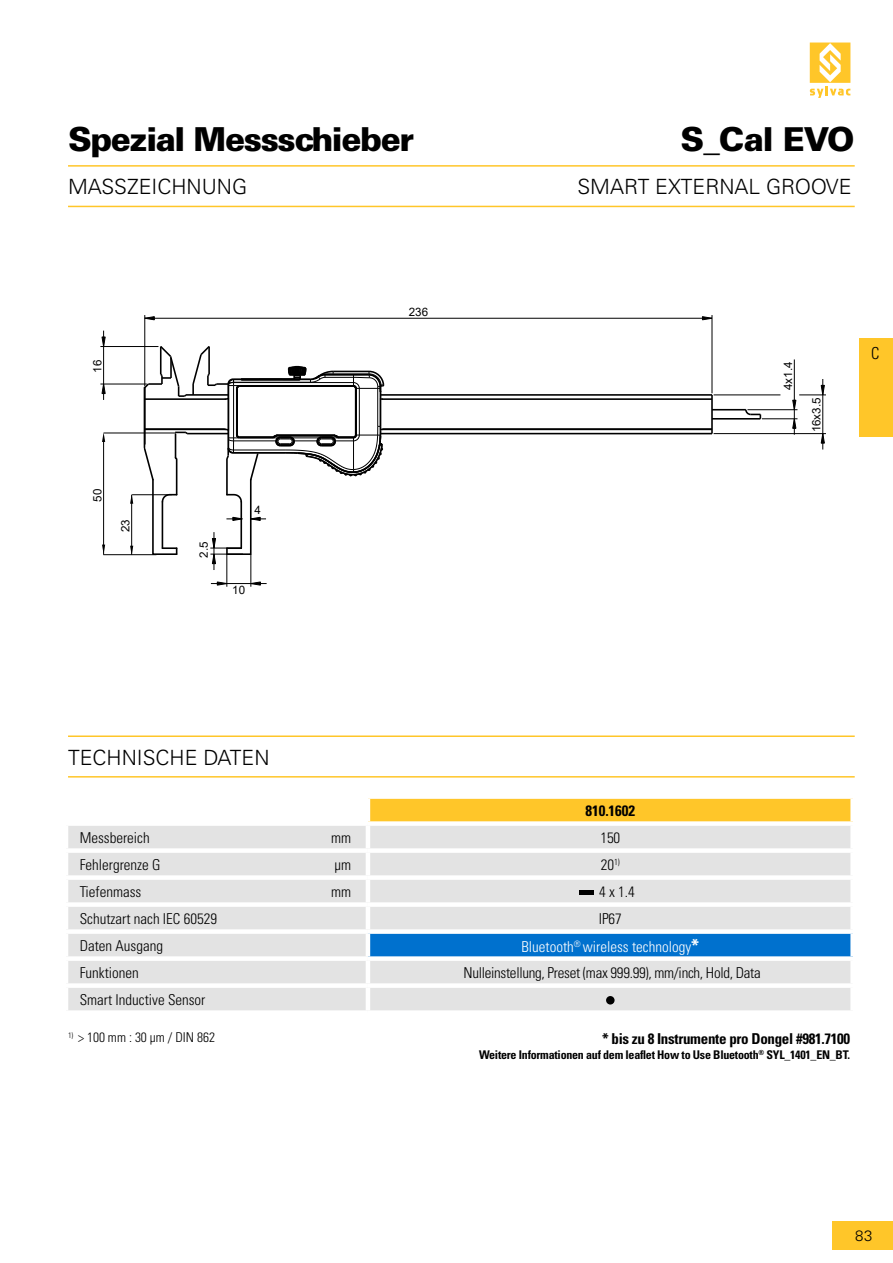
<style>
.page{position:relative;width:893px;height:1263px;background:#fff}
.page>*{position:absolute;margin:0;border:0;box-sizing:border-box;transform-origin:0 0}
.t1{font:900 33px "Univers LT Std";letter-spacing:-.045em;color:#000}
.t2{font:300 21px "Univers LT Std";color:#000}
.t3{font:300 condensed 16.5px "Univers LT Std";color:#000}
.t4{font:300 condensed 15px "Univers LT Std";color:#000}
.t5{font:300 condensed 15px "Univers LT Std";letter-spacing:-.02em;color:#000}
.t6{font:700 condensed 15px "Univers LT Std";letter-spacing:-.02em;color:#000}
.t7{font:300 condensed 15px "Univers LT Std";color:#fff}
.t8{font:300 15px "Univers LT Std";color:#000}
.t9{font:300 condensed 13.5px "Univers LT Std";color:#000}
.t10{font:700 condensed 12px "Univers LT Std";letter-spacing:-.02em;color:#000}
.t11{font:11.55px "Arial";color:#000}
.s1{font-weight:700;font-size:18px}
</style>
<div class="page">
<div style="left:368px;top:796px;width:485px;height:27px;background:#ffc629"></div>
<div style="left:68px;top:826px;width:782px;height:184px;background:#e3e3e3"></div>
<div style="left:368px;top:931px;width:485px;height:27px;background:#0071ce"></div>
<hr style="left:366px;top:826px;width:4px;height:22px;background:#fff">
<hr style="left:366px;top:853px;width:4px;height:22px;background:#fff">
<div style="left:64px;top:875px;width:304px;height:5px;background:#fff"></div>
<div style="left:368px;top:875px;width:487px;height:5px;background:#fff"></div>
<hr style="left:366px;top:880px;width:4px;height:22px;background:#fff">
<div style="left:64px;top:902px;width:304px;height:5px;background:#fff"></div>
<div style="left:368px;top:902px;width:487px;height:5px;background:#fff"></div>
<hr style="left:366px;top:907px;width:4px;height:22px;background:#fff">
<div style="left:64px;top:929px;width:304px;height:5px;background:#fff"></div>
<div style="left:368px;top:929px;width:487px;height:5px;background:#fff"></div>
<hr style="left:366px;top:934px;width:4px;height:22px;background:#fff">
<div style="left:850px;top:934px;width:5px;height:22px;background:#fff"></div>
<div style="left:64px;top:956px;width:304px;height:5px;background:#fff"></div>
<div style="left:368px;top:956px;width:487px;height:5px;background:#fff"></div>
<hr style="left:366px;top:961px;width:4px;height:22px;background:#fff">
<div style="left:64px;top:983px;width:304px;height:5px;background:#fff"></div>
<div style="left:368px;top:983px;width:487px;height:5px;background:#fff"></div>
<hr style="left:366px;top:988px;width:4px;height:22px;background:#fff">
<div style="left:64px;top:848px;width:304px;height:5px;background:#fff"></div>
<div style="left:368px;top:794px;width:487px;height:5px;background:#fff"></div>
<hr style="left:366px;top:799px;width:4px;height:22px;background:#fff">
<div style="left:850px;top:799px;width:5px;height:22px;background:#fff"></div>
<div style="left:368px;top:821px;width:487px;height:5px;background:#fff"></div>
<div style="left:368px;top:848px;width:487px;height:5px;background:#fff"></div>
<div style="left:606px;top:996px;width:9px;height:8px;background:#000;border-radius:50%"></div>
<svg style="left:810px;top:43px;width:40px;height:55px"></svg>
<svg style="left:102px;top:385px;width:4px;height:9px"></svg>
<svg style="left:102px;top:337px;width:4px;height:9px"></svg>
<svg style="left:144px;top:316px;width:11px;height:4px"></svg>
<svg style="left:702px;top:316px;width:10px;height:4px"></svg>
<svg style="left:821px;top:434px;width:4px;height:9px"></svg>
<svg style="left:792px;top:419px;width:4px;height:10px"></svg>
<hr style="left:381px;top:433px;width:331px;height:1px;background:#000">
<hr style="left:383px;top:428px;width:329px;height:2px;background:#000">
<hr style="left:712px;top:418px;width:48px;height:2px;background:#000">
<hr style="left:712px;top:409px;width:34px;height:1px;background:#000">
<hr style="left:382px;top:398px;width:330px;height:2px;background:#000">
<hr style="left:381px;top:394px;width:331px;height:2px;background:#000">
<hr style="left:711px;top:395px;width:2px;height:39px;background:#000">
<svg style="left:744px;top:408px;width:17px;height:11px"></svg>
<hr style="left:103px;top:331px;width:1px;height:69px;background:#000">
<hr style="left:145px;top:315px;width:1px;height:71px;background:#000">
<hr style="left:714px;top:433px;width:112px;height:1px;background:#000">
<hr style="left:762px;top:418px;width:35px;height:1px;background:#000">
<hr style="left:747px;top:409px;width:50px;height:1px;background:#000">
<hr style="left:714px;top:395px;width:66px;height:1px;background:#000">
<svg style="left:792px;top:385px;width:34px;height:25px"></svg>
<hr style="left:100px;top:384px;width:47px;height:1px;background:#000">
<hr style="left:100px;top:346px;width:58px;height:1px;background:#000">
<svg style="left:102px;top:545px;width:3px;height:9px"></svg>
<svg style="left:102px;top:432px;width:3px;height:10px"></svg>
<hr style="left:103px;top:439px;width:1px;height:116px;background:#000">
<hr style="left:104px;top:433px;width:72px;height:1px;background:#000">
<hr style="left:145px;top:318px;width:567px;height:1px;background:#000">
<hr style="left:712px;top:315px;width:1px;height:78px;background:#000">
<hr style="left:794px;top:359px;width:1px;height:76px;background:#000">
<hr style="left:822px;top:379px;width:1px;height:70px;background:#000">
<svg style="left:130px;top:546px;width:3px;height:8px"></svg>
<svg style="left:130px;top:494px;width:3px;height:10px"></svg>
<hr style="left:131px;top:495px;width:1px;height:60px;background:#000">
<hr style="left:103px;top:554px;width:53px;height:1px;background:#000">
<hr style="left:132px;top:494px;width:40px;height:1px;background:#000">
<svg style="left:250px;top:581px;width:11px;height:4px"></svg>
<svg style="left:217px;top:581px;width:10px;height:4px"></svg>
<hr style="left:211px;top:583px;width:56px;height:1px;background:#000">
<hr style="left:251px;top:554px;width:1px;height:33px;background:#000">
<hr style="left:227px;top:554px;width:1px;height:33px;background:#000">
<hr style="left:214px;top:532px;width:1px;height:38px;background:#000">
<svg style="left:143px;top:344px;width:242px;height:220px"></svg>
<div style="left:580px;top:890px;width:14px;height:5px;background:#000"></div>
<div style="left:860px;top:338px;width:33px;height:99px;background:#ffc629"></div>
<div style="left:832px;top:1221px;width:61px;height:29px;background:#ffc629"></div>
<hr style="left:68px;top:165px;width:787px;height:2px;background:#ffc629">
<hr style="left:68px;top:206px;width:787px;height:1px;background:#ffc629">
<hr style="left:68px;top:735px;width:787px;height:2px;background:#ffc629">
<hr style="left:68px;top:776px;width:787px;height:1px;background:#ffc629">
<p class="t1" style="left:68px;top:119px;width:347px">Spezial Messschieber</p>
<p class="t1" style="left:681px;top:119px;width:176px">S_Cal EVO</p>
<p class="t2" style="left:68px;top:174px;width:181px">MASSZEICHNUNG</p>
<p class="t2" style="left:577px;top:174px;width:276px">SMART EXTERNAL GROOVE</p>
<p class="t11" style="left:89px;top:373px;width:14px;rotate:-90deg">16</p>
<p class="t11" style="left:89px;top:502px;width:14px;rotate:-90deg">50</p>
<p class="t11" style="left:117px;top:532px;width:14px;rotate:-90deg">23</p>
<p class="t11" style="left:196px;top:558px;width:18px;rotate:-90deg">2.5</p>
<p class="t11" style="left:254px;top:502px;width:8px">4</p>
<p class="t11" style="left:232px;top:582px;width:14px">10</p>
<p class="t11" style="left:409px;top:304px;width:21px">236</p>
<p class="t11" style="left:780px;top:390px;width:30px;rotate:-90deg">4x1.4</p>
<p class="t11" style="left:808px;top:432px;width:36px;rotate:-90deg">16x3.5</p>
<p class="t3" style="left:871px;top:343px;width:10px">C</p>
<p class="t2" style="left:68px;top:744px;width:203px">TECHNISCHE DATEN</p>
<p class="t4" style="left:80px;top:828px;width:71px">Messbereich</p>
<p class="t4" style="left:331px;top:828px;width:22px">mm</p>
<p class="t4" style="left:80px;top:855px;width:82px">Fehlergrenze G</p>
<p class="t4" style="left:335px;top:855px;width:18px">µm</p>
<p class="t4" style="left:80px;top:882px;width:63px">Tiefenmass</p>
<p class="t4" style="left:331px;top:882px;width:22px">mm</p>
<p class="t4" style="left:80px;top:909px;width:139px">Schutzart nach IEC 60529</p>
<p class="t4" style="left:80px;top:936px;width:85px">Daten Ausgang</p>
<p class="t4" style="left:80px;top:963px;width:61px">Funktionen</p>
<p class="t4" style="left:80px;top:990px;width:127px">Smart Inductive Sensor</p>
<p class="t9" style="left:68px;top:1029px;width:149px"><sup>1)</sup> &gt; 100 mm : 30 µm / DIN 862</p>
<p class="t6" style="left:585px;top:801px;width:51px">810.1602</p>
<p class="t4" style="left:600px;top:828px;width:21px">150</p>
<p class="t4" style="left:601px;top:855px;width:21px">20<sup>1)</sup></p>
<p class="t4" style="left:599px;top:882px;width:37px">4 x 1.4</p>
<p class="t4" style="left:599px;top:909px;width:25px">IP67</p>
<p class="t7" style="left:521px;top:937px;width:179px">Bluetooth<sup>®</sup> wireless technology<span class="s1">*</span></p>
<p class="t5" style="left:464px;top:963px;width:299px">Nulleinstellung, Preset (max 999.99), mm/inch, Hold, Data</p>
<p class="t6" style="left:602px;top:1029px;width:250px">* bis zu 8 Instrumente pro Dongel #981.7100</p>
<p class="t10" style="left:479px;top:1047px;width:373px">Weitere Informationen auf dem leaflet How to Use Bluetooth<sup>®</sup> SYL_1401_EN_BT.</p>
<p class="t8" style="left:855px;top:1227px;width:19px">83</p>
</div>
